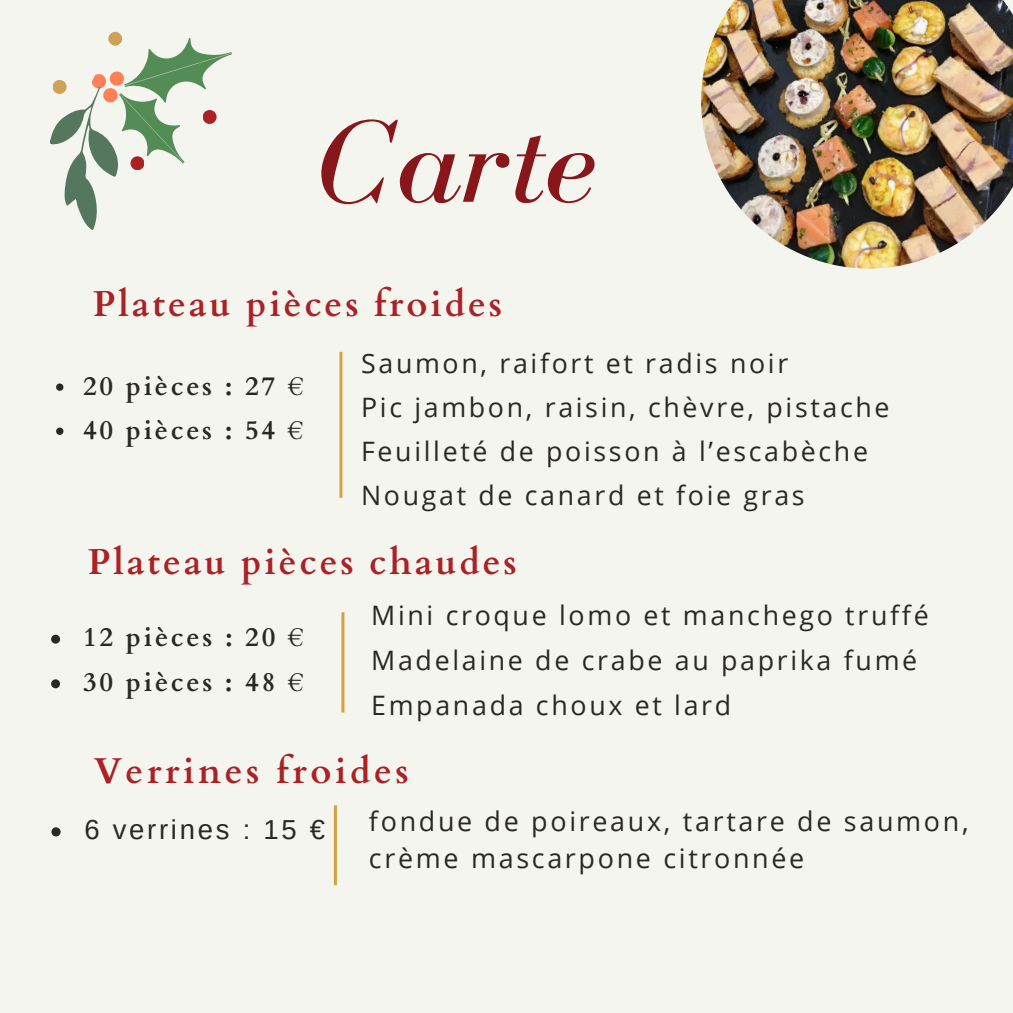
<style>
.page{position:relative;width:1013px;height:1013px;background:#fff}
.page>*{position:absolute;margin:0;border:0;box-sizing:border-box;transform-origin:0 0}
.t1{font:italic 120.88px "Bodoni FLF";color:#88171c}
.t2{font:700 36px "Cardo";letter-spacing:.08em;color:#ab2226}
.t3{font:700 36px "Cardo";letter-spacing:.1em;color:#ab2226}
.t4{font:27.38px "Arimo";letter-spacing:.1em;color:#2a2825}
.t5{font:26.88px/37.6px "Open Sans";letter-spacing:.1em;color:#2a2825}
.t6{font:26.75px/44px "Open Sans";letter-spacing:.1em;color:#2a2825}
.t7{font:700 26.75px "Cardo";letter-spacing:.1em;color:#2a2825}
</style>
<div class="page">
<div style="left:0;top:0;width:1012px;height:1012px;background:#f5f5ef"></div>
<svg style="left:50px;top:31px;width:182px;height:199px"></svg>
<hr style="left:334px;top:805px;width:3px;height:80px;background:#d4a240">
<hr style="left:341px;top:612px;width:3px;height:100px;background:#d4a240">
<hr style="left:339px;top:352px;width:3px;height:146px;background:#d4a240">
<svg style="left:51px;top:827px;width:10px;height:9px"></svg>
<svg style="left:51px;top:634px;width:9px;height:9px"></svg>
<svg style="left:51px;top:679px;width:9px;height:9px"></svg>
<svg style="left:56px;top:383px;width:7px;height:8px"></svg>
<svg style="left:56px;top:427px;width:7px;height:8px"></svg>
<img style="left:701px;top:0;width:311px;height:269px">
<p class="t1" style="left:318px;top:97px;width:279px">Carte</p>
<p class="t2" style="left:93px;top:281px;width:411px">Plateau pièces froides</p>
<p class="t7" style="left:83px;top:368px;width:222px">20 pièces : 27 €</p>
<h2 class="t7" style="left:83px;top:412px;width:222px">40 pièces : 54 €</h2>
<p class="t6" style="left:361px;top:340px;width:530px">Saumon, raifort et radis noir<br>Pic jambon, raisin, chèvre, pistache<br>Feuilleté de poisson à l’escabèche<br>Nougat de canard et foie gras</p>
<p class="t2" style="left:88px;top:538px;width:430px">Plateau pièces chaudes</p>
<p class="t7" style="left:83px;top:619px;width:222px">12 pièces : 20 €</p>
<h2 class="t7" style="left:83px;top:664px;width:222px">30 pièces : 48 €</h2>
<p class="t6" style="left:371px;top:592px;width:559px;line-height:44.6px">Mini croque lomo et manchego truffé<br>Madelaine de crabe au paprika fumé<br>Empanada choux et lard</p>
<p class="t3" style="left:94px;top:747px;width:316px">Verrines froides</p>
<h1 class="t5" style="left:369px;top:801px;width:601px">fondue de poireaux, tartare de saumon, crème mascarpone citronnée</h1>
<p class="t4" style="left:84px;top:814px;width:242px">6 verrines : 15 €</p>
</div>
